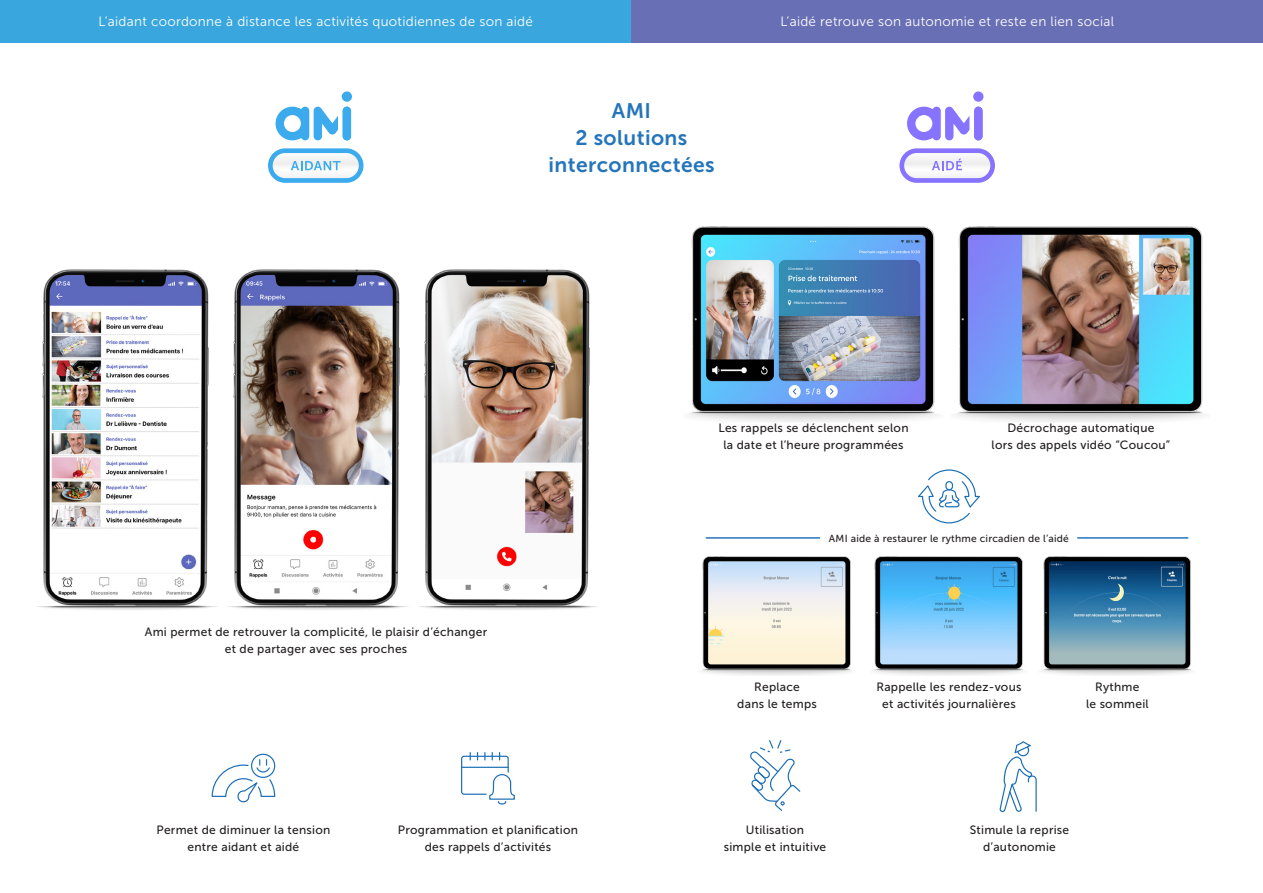
<style>
.page{position:relative;width:1263px;height:893px;background:#fff}
.page>*{position:absolute;margin:0;border:0;box-sizing:border-box;transform-origin:0 0}
.t1{font:21px "Museo Sans 700";letter-spacing:.02em;color:#2575bb}
.t2{font:13.5px "Museo Sans 300";letter-spacing:.02em;color:#fff}
.t3{font:12px/16.5px "Museo Sans 500";letter-spacing:.02em;color:#231f20;text-align:center}
.t4{font:10.2px "Museo Sans 500";letter-spacing:.02em;color:#231f20}
</style>
<div class="page">
<div style="left:0;top:0;width:631px;height:43px;background:#39a6dd"></div>
<div style="left:631px;top:0;width:632px;height:43px;background:#696fb4"></div>
<svg style="left:918px;top:469px;width:62px;height:55px"></svg>
<svg style="left:276px;top:106px;width:62px;height:34px"></svg>
<div style="left:343px;top:107px;width:8px;height:33px;background:#3babee;border-radius:4px"></div>
<div style="left:342px;top:91px;width:10px;height:11px;background:#3babee;border-radius:50%"></div>
<svg style="left:268px;top:148px;width:95px;height:35px"></svg>
<svg style="left:907px;top:106px;width:62px;height:34px"></svg>
<div style="left:974px;top:107px;width:8px;height:33px;background:#8673ff;border-radius:4px"></div>
<div style="left:973px;top:91px;width:10px;height:11px;background:#8673ff;border-radius:50%"></div>
<svg style="left:899px;top:148px;width:96px;height:35px"></svg>
<svg style="left:999px;top:741px;width:38px;height:72px"></svg>
<svg style="left:461px;top:753px;width:54px;height:52px"></svg>
<div style="left:251px;top:754px;width:24px;height:24px;border:1px solid #1b6eb6;border-radius:50%"></div>
<svg style="left:211px;top:760px;width:65px;height:43px"></svg>
<svg style="left:750px;top:740px;width:51px;height:71px"></svg>
<img style="left:37px;top:269px;width:561px;height:341px">
<img style="left:701px;top:556px;width:150px;height:120px">
<img style="left:873px;top:556px;width:150px;height:120px">
<img style="left:1042px;top:556px;width:149px;height:120px">
<img style="left:688px;top:226px;width:248px;height:196px">
<img style="left:955px;top:226px;width:249px;height:196px">
<hr style="left:706px;top:537px;width:114px;height:2px;background:#2575bb">
<hr style="left:1078px;top:537px;width:110px;height:2px;background:#2575bb">
<p class="t2" style="left:99px;top:14px;width:436px">L’aidant coordonne à distance les activités quotidiennes de son aidé</p>
<p class="t2" style="left:780px;top:14px;width:335px">L’aidé retrouve son autonomie et reste en lien social</p>
<p class="t1" style="left:612px;top:99px;width:41px">AMI</p>
<p class="t1" style="left:575px;top:126px;width:113px">2 solutions</p>
<p class="t1" style="left:548px;top:153px;width:168px">interconnectées</p>
<p class="t3" style="left:718px;top:420px;width:192px">Les rappels se déclenchent selon</p>
<p class="t3" style="left:723px;top:436px;width:181px">la date et l’heure programmées</p>
<p class="t3" style="left:1007px;top:420px;width:148px">Décrochage automatique</p>
<p class="t3" style="left:991px;top:436px;width:180px">lors des appels vidéo “Coucou”</p>
<p class="t3" style="left:145px;top:624px;width:344px">Ami permet de retrouver la complicité, le plaisir d’échanger</p>
<p class="t3" style="left:225px;top:640px;width:184px">et de partager avec ses proches</p>
<p class="t4" style="left:829px;top:533px;width:242px">AMI aide à restaurer le rythme circadien de l’aidé</p>
<p class="t3" style="left:754px;top:679px;width:47px">Replace</p>
<p class="t3" style="left:737px;top:695px;width:81px">dans le temps</p>
<p class="t3" style="left:876px;top:679px;width:147px">Rappelle les rendez-vous</p>
<p class="t3" style="left:882px;top:695px;width:135px">et activités journalières</p>
<p class="t3" style="left:1095px;top:679px;width:46px">Rythme</p>
<p class="t3" style="left:1086px;top:695px;width:64px">le sommeil</p>
<p class="t3" style="left:398px;top:822px;width:182px">Programmation et planification des rappels d’activités</p>
<p class="t3" style="left:157px;top:822px;width:175px">Permet de diminuer la tension entre aidant et aidé</p>
<p class="t3" style="left:746px;top:822px;width:60px">Utilisation</p>
<p class="t3" style="left:724px;top:838px;width:104px">simple et intuitive</p>
<p class="t3" style="left:970px;top:822px;width:101px">Stimule la reprise</p>
<p class="t3" style="left:983px;top:838px;width:74px">d’autonomie</p>
</div>
